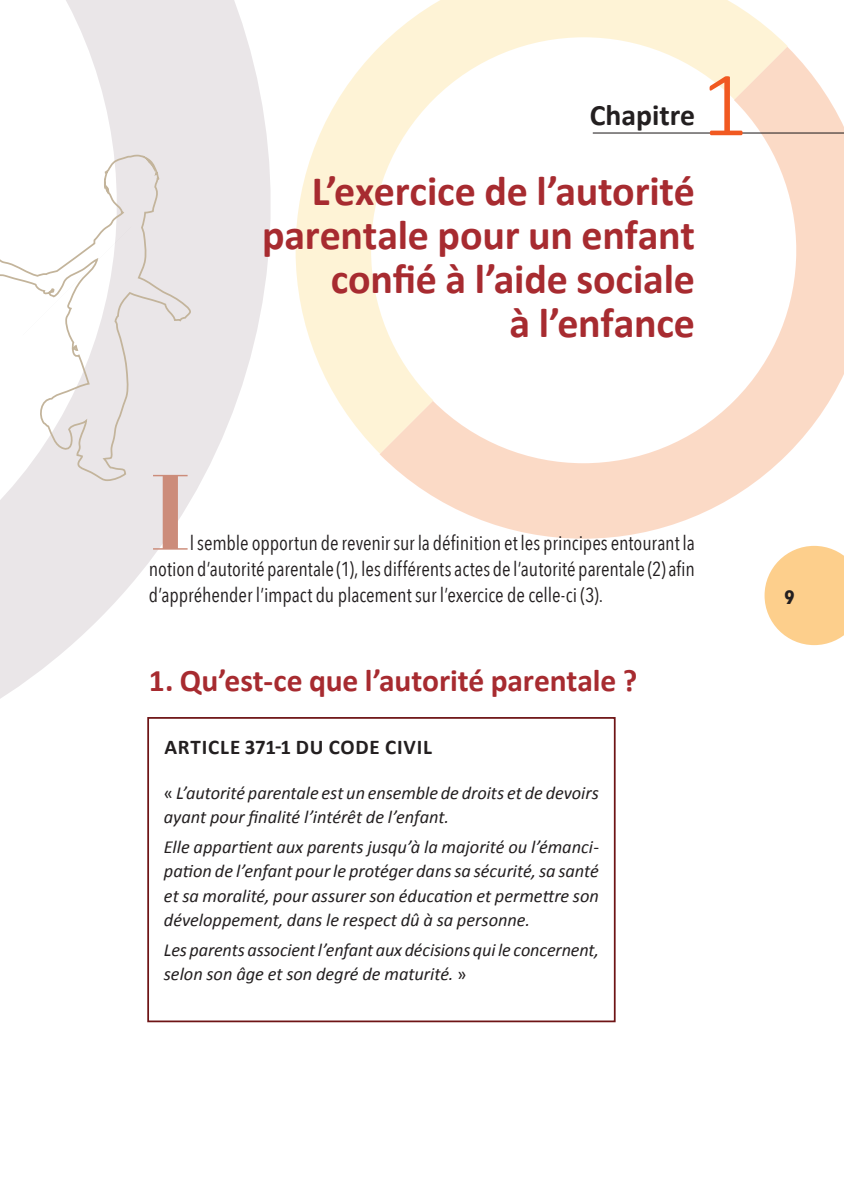
<style>
.page{position:relative;width:844px;height:1191px;background:#fff}
.page>*{position:absolute;margin:0;border:0;box-sizing:border-box;transform-origin:0 0}
.t1{font:700 105px "Didot";color:#cc8c7a}
.t2{font:300 92.75px "Calibri";color:#f15921}
.t3{font:700 42px/43.8px "Calibri";letter-spacing:-.005em;color:#a72b30;text-align:right}
.t4{font:700 31.5px "Calibri";letter-spacing:-.005em;color:#a72b30}
.t5{font:700 29.75px "Calibri";color:#231f20}
.t6{font:700 21px "Calibri";letter-spacing:.04em;color:#231f20}
.t7{font:20.12px/26.2px "Avenir Next Condensed";letter-spacing:-.005em;color:#231f20;text-align:justify}
.t8{font:700 19.25px "Avenir Next Condensed";color:#231f20}
.t9{font:italic 18.38px/24.5px "Calibri";letter-spacing:-.005em;color:#231f20}
.s1{font-style:normal}
</style>
<div class="page">
<svg style="left:66px;top:0;width:205px;height:584px;fill:#eae6e8"></svg>
<svg style="left:0;top:482px;width:131px;height:217px;fill:#eae6e8"></svg>
<svg style="left:295px;top:0;width:492px;height:453px;fill:#fef3d6"></svg>
<svg style="left:379px;top:47px;width:464px;height:492px"></svg>
<hr style="left:592px;top:132px;width:251px;height:1px;background:#231f20">
<svg style="left:764px;top:546px;width:79px;height:99px"></svg>
<svg style="left:0;top:111px;width:192px;height:371px"></svg>
<div style="left:147px;top:717px;width:468px;height:305px;border:2px solid #6e1415"></div>
<h3 class="t5" style="left:589px;top:96px;width:107px">Chapitre</h3>
<h2 class="t2" style="left:700px;top:47px;width:49px">1</h2>
<h3 class="t3" style="left:262px;top:169px;width:434px">L’exercice de l’autorité parentale pour un enfant confié à l’aide sociale<br>à l’enfance</h3>
<h1 class="t1" style="left:149px;top:448px;width:44px">I</h1>
<p class="t7" style="left:149px;top:528px;width:547px;text-indent:41px">lsemble opportun de revenirsur la définition et les principes entourant la notion d’autorité parentale (1), les différents actes de l’autorité parentale (2) afin d’appréhender l’impact du placement sur l’exercice de celle-ci (3).</p>
<h3 class="t4" style="left:149px;top:661px;width:489px">1. Qu’est-ce que l’autorité parentale ?</h3>
<p class="t6" style="left:164px;top:734px;width:260px">Article 371-1 du Code civil</p>
<p class="t9" style="left:164px;top:779px;width:436px"><span class="s1">«</span> L’autorité parentale est un ensemble de droits et de devoirs ayant pour finalité l’intérêt de l’enfant.</p>
<p class="t9" style="left:164px;top:833px;width:436px;text-align:justify">Elle appartient aux parents jusqu’à la majorité ou l’émanci&shy;pation de l’enfant pour le protéger dans sa sécurité, sa santé et sa moralité, pour assurer son éducation et permettre son développement, dans le respect dû à sa personne.</p>
<p class="t9" style="left:164px;top:936px;width:436px">Les parents associent l’enfant aux décisions qui le concernent, selon son âge et son degré de maturité. <span class="s1">»</span></p>
<p class="t8" style="left:784px;top:585px;width:12px">9</p>
</div>
